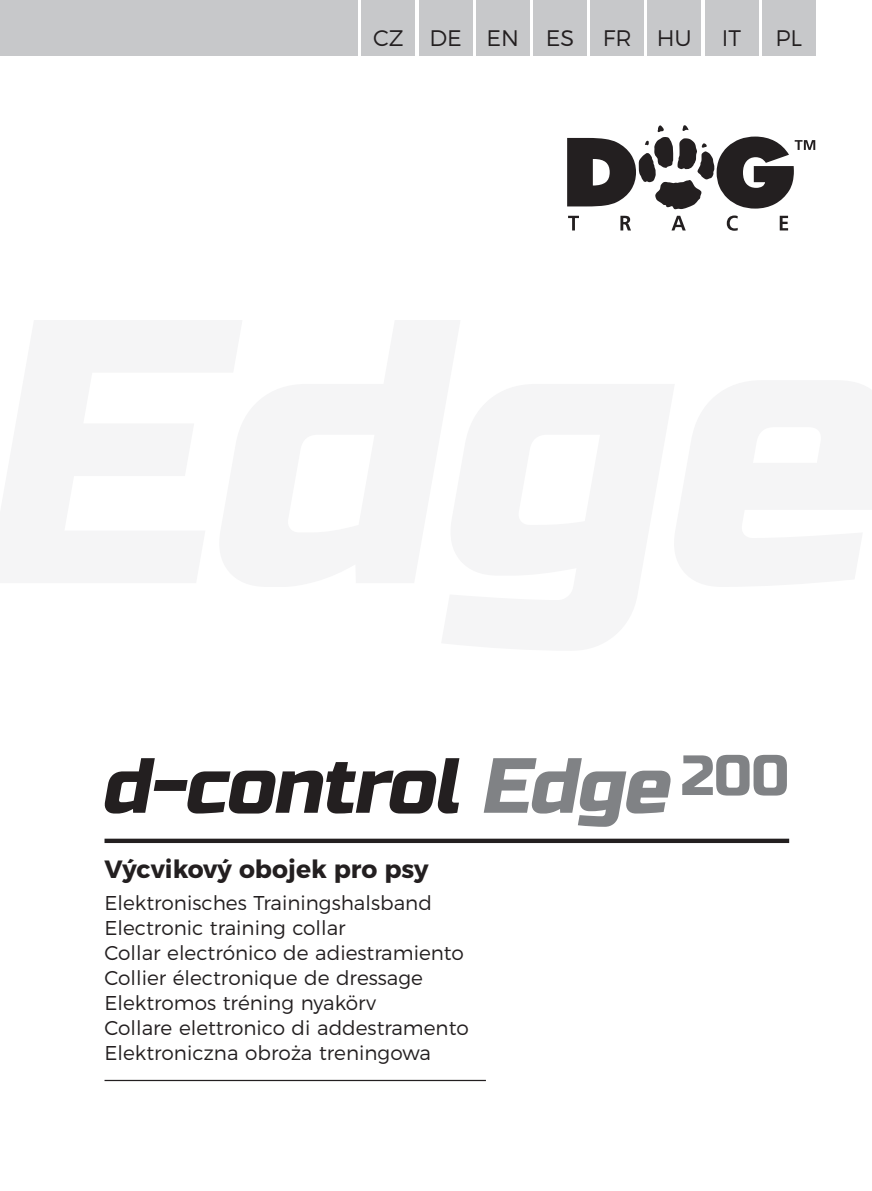
<style>
.page{position:relative;width:872px;height:1191px;background:#fff}
.page>*{position:absolute;margin:0;border:0;box-sizing:border-box;transform-origin:0 0}
.t1{font:italic 78px "Russo One";color:#231f20}
.t2{font:56.5px "Russo One";color:#808285}
.t3{font:25px "Trueno Bd";color:#231f20}
.t4{font:22.5px "Trueno Lt";color:#231f20}
.t5{font:20px "Trueno Lt";color:#231f20}
.s1{color:#808285}
</style>
<div class="page">
<hr style="left:104px;top:1079px;width:382px;height:2px;background:#231f20">
<svg style="left:567px;top:125px;width:248px;height:106px"></svg>
<div style="left:419px;top:0;width:53px;height:56px;background:#c7c8ca"></div>
<div style="left:590px;top:0;width:54px;height:56px;background:#c7c8ca"></div>
<div style="left:762px;top:0;width:53px;height:56px;background:#c7c8ca"></div>
<div style="left:362px;top:0;width:53px;height:56px;background:#c7c8ca"></div>
<div style="left:533px;top:0;width:53px;height:56px;background:#c7c8ca"></div>
<div style="left:705px;top:0;width:53px;height:56px;background:#c7c8ca"></div>
<div style="left:0;top:0;width:358px;height:56px;background:#c7c8ca"></div>
<div style="left:476px;top:0;width:53px;height:56px;background:#c7c8ca"></div>
<div style="left:648px;top:0;width:53px;height:56px;background:#c7c8ca"></div>
<div style="left:104px;top:838px;width:685px;height:5px;background:#231f20"></div>
<p class="t4" style="left:373px;top:25px;width:32px">CZ</p>
<p class="t4" style="left:429px;top:25px;width:34px">DE</p>
<p class="t4" style="left:486px;top:25px;width:34px">EN</p>
<p class="t4" style="left:546px;top:25px;width:30px">ES</p>
<p class="t4" style="left:602px;top:25px;width:30px">FR</p>
<p class="t4" style="left:657px;top:25px;width:37px">HU</p>
<p class="t4" style="left:722px;top:25px;width:21px">IT</p>
<p class="t4" style="left:775px;top:25px;width:28px">PL</p>
<p class="t1" style="left:100px;top:740px;width:586px">d-control <span class="s1">Edge</span></p>
<p class="t2" style="left:681px;top:742px;width:110px">200</p>
<p class="t3" style="left:104px;top:853px;width:326px">Výcvikový obojek pro psy</p>
<p class="t5" style="left:104px;top:890px;width:329px">Elektronisches Trainingshalsband</p>
<p class="t5" style="left:104px;top:915px;width:243px">Electronic training collar</p>
<p class="t5" style="left:104px;top:940px;width:361px">Collar electrónico de adiestramiento</p>
<p class="t5" style="left:104px;top:965px;width:320px">Collier électronique de dressage</p>
<p class="t5" style="left:104px;top:990px;width:273px">Elektromos tréning nyakörv</p>
<p class="t5" style="left:104px;top:1015px;width:366px">Collare elettronico di addestramento</p>
<p class="t5" style="left:104px;top:1040px;width:328px">Elektroniczna obroża treningowa</p>
</div>
